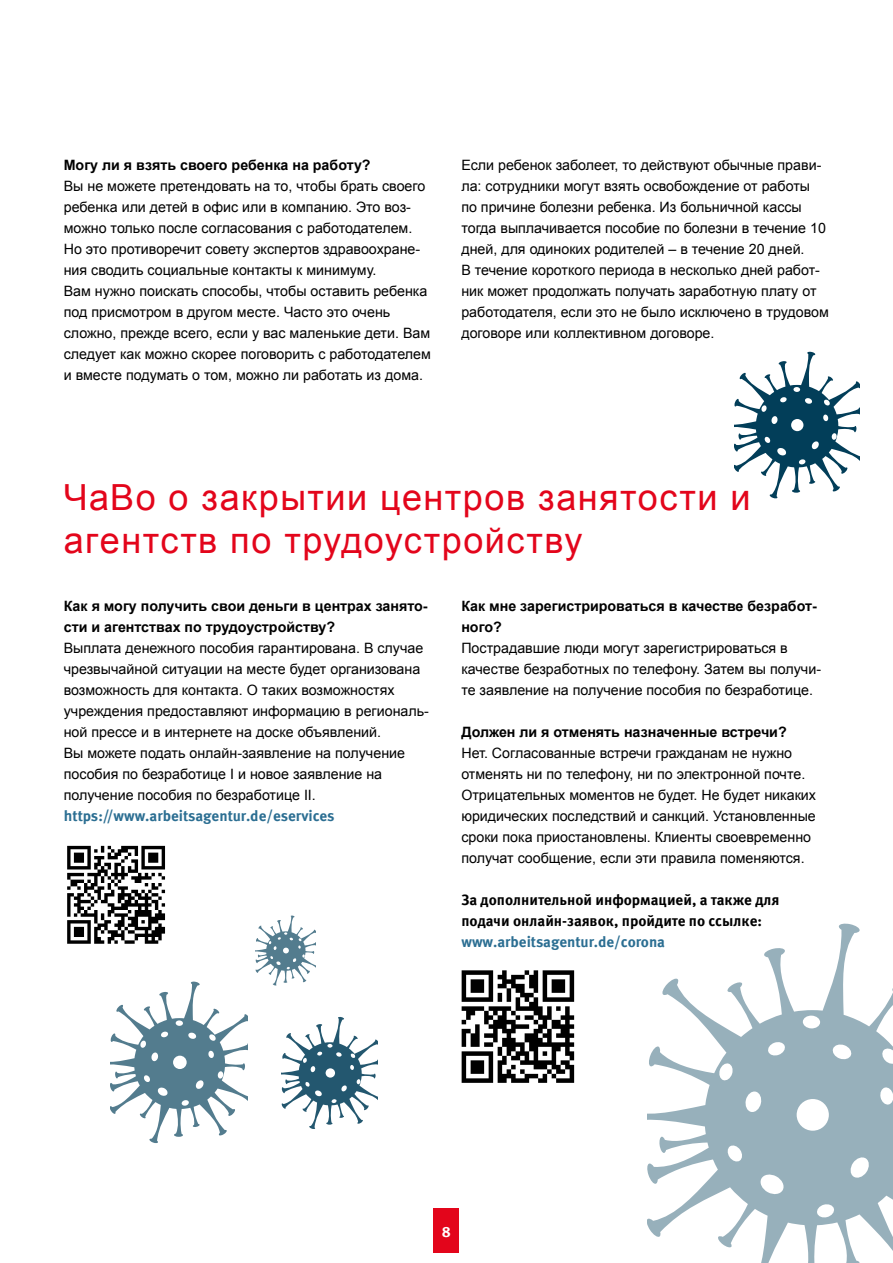
<style>
.page{position:relative;width:893px;height:1263px;background:#fff}
.page>*{position:absolute;margin:0;border:0;box-sizing:border-box;transform-origin:0 0}
.t1{font:36px/43.2px "Arial";letter-spacing:.04em;color:#e3051b}
.t2{font:700 15px/21px "Meta IGM";color:#000}
.t3{font:700 15px "Meta IGM";color:#2b6e92}
.t4{font:700 15px "Meta IGM";color:#fff}
.t5{font:14.25px/21px "Arial";color:#000}
.t6{font:700 14.25px/21px "Arial";color:#000}
</style>
<div class="page">
<div style="left:434px;top:1208px;width:25px;height:44px;background:#e3051b"></div>
<svg style="left:462px;top:970px;width:112px;height:113px"></svg>
<svg style="left:67px;top:846px;width:98px;height:98px"></svg>
<svg style="left:734px;top:351px;width:125px;height:148px"></svg>
<svg style="left:110px;top:981px;width:138px;height:162px"></svg>
<svg style="left:648px;top:923px;width:245px;height:340px"></svg>
<div style="left:797px;top:1099px;width:32px;height:32px;background:#fff;border-radius:50%"></div>
<svg style="left:759px;top:1173px;width:26px;height:22px"></svg>
<svg style="left:850px;top:1156px;width:20px;height:23px"></svg>
<svg style="left:880px;top:1087px;width:13px;height:18px"></svg>
<svg style="left:767px;top:1041px;width:19px;height:15px"></svg>
<svg style="left:745px;top:1091px;width:17px;height:22px"></svg>
<svg style="left:832px;top:1043px;width:20px;height:17px"></svg>
<svg style="left:881px;top:1047px;width:12px;height:18px"></svg>
<svg style="left:718px;top:1062px;width:15px;height:19px"></svg>
<svg style="left:816px;top:1203px;width:19px;height:15px"></svg>
<div style="left:803px;top:1015px;width:17px;height:14px;background:#fff;border-radius:50%"></div>
<svg style="left:727px;top:1144px;width:16px;height:18px"></svg>
<svg style="left:256px;top:915px;width:59px;height:71px"></svg>
<svg style="left:282px;top:1017px;width:96px;height:112px"></svg>
<p class="t6" style="left:64px;top:155px;width:308px">Могу ли я взять своего ребенка на работу?</p>
<p class="t5" style="left:64px;top:176px;width:369px">Вы не можете претендовать на то, чтобы брать своего ребенка или детей в офис или в компанию. Это воз&shy;можно только после согласования с работодателем.<br>Но это противоречит совету экспертов здравоохране&shy;ния сводить социальные контакты к минимуму.<br>Вам нужно поискать способы, чтобы оставить ребенка под присмотром в другом месте. Часто это очень сложно, прежде всего, если у вас маленькие дети. Вам следует как можно скорее поговорить с работодателем и вместе подумать о том, можно ли работать из дома.</p>
<p class="t5" style="left:461px;top:155px;width:369px">Если ребенок заболеет, то действуют обычные прави&shy;ла: сотрудники могут взять освобождение от работы по причине болезни ребенка. Из больничной кассы тогда выплачивается пособие по болезни в течение 10 дней, для одиноких родителей – в течение 20 дней.<br>В течение короткого периода в несколько дней работ&shy;ник может продолжать получать заработную плату от работодателя, если это не было исключено в трудовом договоре или коллективном договоре.</p>
<h1 class="t1" style="left:64px;top:476px;width:688px">ЧаВо о закрытии центров занятости и агентств по трудоустройству</h1>
<p class="t6" style="left:64px;top:596px;width:365px">Как я могу получить свои деньги в центрах занято&shy;сти и агентствах по трудоустройству?</p>
<p class="t5" style="left:64px;top:638px;width:367px">Выплата денежного пособия гарантирована. В случае чрезвычайной ситуации на месте будет организована возможность для контакта. О таких возможностях учреждения предоставляют информацию в региональ&shy;ной прессе и в интернете на доске объявлений.<br>Вы можете подать онлайн-заявление на получение пособия по безработице I и новое заявление на получение пособия по безработице II.</p>
<p class="t3" style="left:64px;top:804px;width:272px">https://www.arbeitsagentur.de/eservices</p>
<p class="t6" style="left:461px;top:596px;width:357px">Как мне зарегистрироваться в качестве безработ&shy;ного?</p>
<p class="t5" style="left:461px;top:638px;width:361px">Пострадавшие люди могут зарегистрироваться в качестве безработных по телефону. Затем вы получи&shy;те заявление на получение пособия по безработице.</p>
<p class="t6" style="left:461px;top:722px;width:327px">Должен ли я отменять назначенные встречи?</p>
<p class="t5" style="left:461px;top:743px;width:356px">Нет. Согласованные встречи гражданам не нужно отменять ни по телефону, ни по электронной почте.<br>Отрицательных моментов не будет. Не будет никаких юридических последствий и санкций. Установленные сроки пока приостановлены. Клиенты своевременно получат сообщение, если эти правила поменяются.</p>
<p class="t2" style="left:461px;top:888px;width:319px">За дополнительной информацией, а также для подачи онлайн-заявок, пройдите по ссылке:</p>
<p class="t3" style="left:461px;top:930px;width:205px">www.arbeitsagentur.de/corona</p>
<p class="t4" style="left:442px;top:1220px;width:11px">8</p>
</div>
